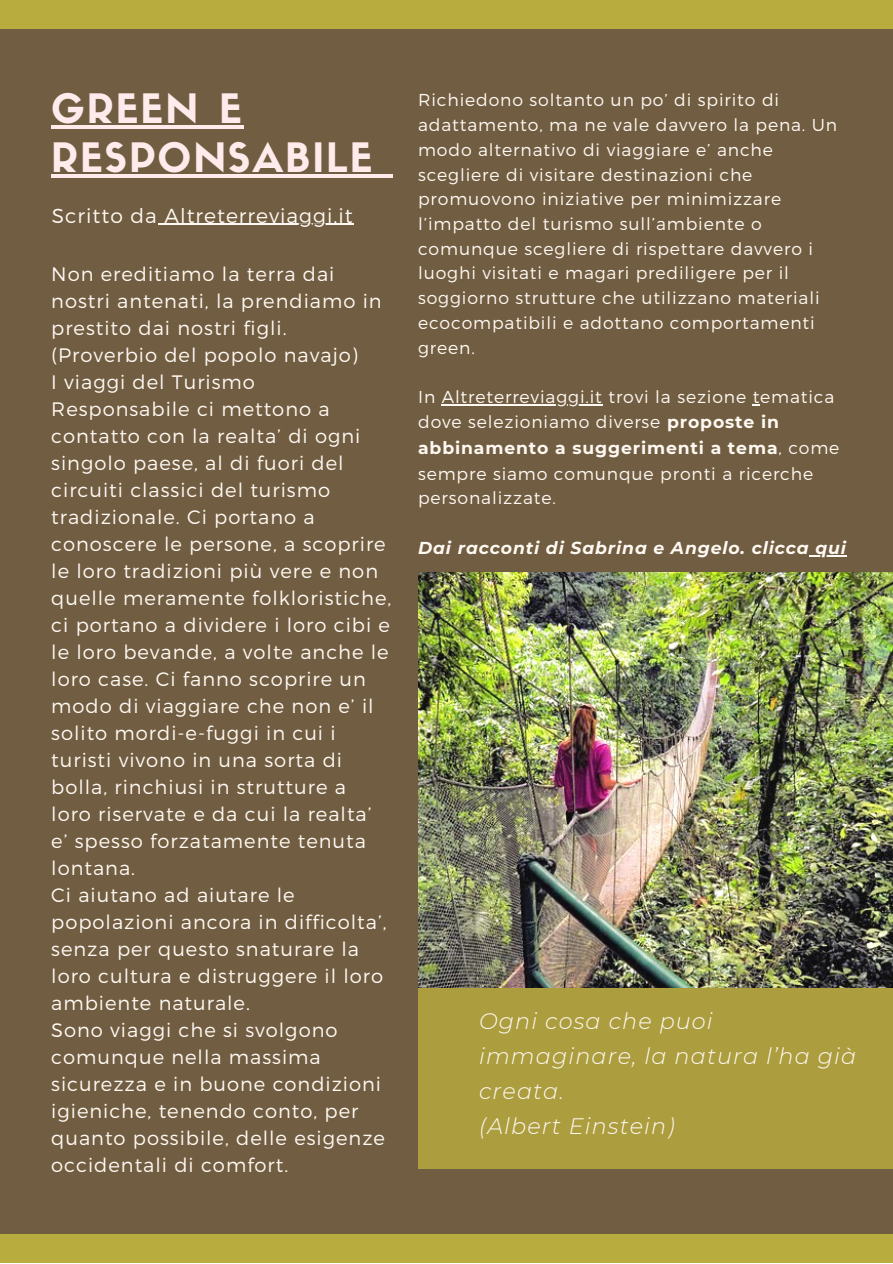
<style>
.page{position:relative;width:893px;height:1264px;background:#fff}
.page>*{position:absolute;margin:0;border:0;box-sizing:border-box;transform-origin:0 0}
.t1{font:39.75px/49.5px "Sifonn Basic";letter-spacing:.05em;color:#ffebeb}
.t2{font:italic 300 22.35px/34.8px "Montserrat";letter-spacing:.05em;color:#fff9f3}
.t3{font:300 20.25px "Montserrat";letter-spacing:.05em;color:#fff9f3}
.t4{font:300 19.5px/27px "Montserrat";letter-spacing:.05em;color:#fff9f3}
.t5{font:300 17.25px/24.8px "Montserrat";letter-spacing:.05em;color:#fff9f3}
.t6{font:italic 700 17.25px "Montserrat";letter-spacing:.05em;color:#fff9f3}
.s1{font-weight:700}
</style>
<div class="page">
<div style="left:0;top:0;width:892px;height:1262px;background:#b9ac3e"></div>
<div style="left:0;top:29px;width:892px;height:1204px;background:#715d41"></div>
<div style="left:418px;top:965px;width:474px;height:203px;background:#ac9e3e"></div>
<img style="left:418px;top:572px;width:474px;height:415px">
<hr style="left:158px;top:224px;width:196px;height:1px;background:#fff9f3">
<hr style="left:51px;top:125px;width:193px;height:3px;background:#ffebeb">
<hr style="left:51px;top:175px;width:323px;height:3px;background:#ffebeb">
<hr style="left:374px;top:175px;width:19px;height:3px;background:#ffebeb">
<hr style="left:441px;top:404px;width:161px;height:1px;background:#fff9f3">
<hr style="left:809px;top:555px;width:37px;height:1px;background:#fff9f3">
<h1 class="t1" style="left:51px;top:88px;width:323px">GREEN E<br>RESPONSABILE</h1>
<p class="t3" style="left:52px;top:202px;width:302px">Scritto da Altreterreviaggi.it</p>
<p class="t4" style="left:51px;top:260px;width:341px">Non ereditiamo la terra dai nostri antenati, la prendiamo in prestito dai nostri figli. (Proverbio del popolo navajo)<br>I viaggi del Turismo<br>Responsabile ci mettono a contatto con la realta’ di ogni singolo paese, al di fuori del circuiti classici del turismo tradizionale. Ci portano a conoscere le persone, a scoprire le loro tradizioni più vere e non quelle meramente folkloristiche, ci portano a dividere i loro cibi e le loro bevande, a volte anche le loro case. Ci fanno scoprire un modo di viaggiare che non e’ il solito mordi-e-fuggi in cui i turisti vivono in una sorta di bolla, rinchiusi in strutture a<br>loro riservate e da cui la realta’ e’ spesso forzatamente tenuta lontana.<br>Ci aiutano ad aiutare le popolazioni ancora in difficolta’, senza per questo snaturare la loro cultura e distruggere il loro ambiente naturale.<br>Sono viaggi che si svolgono comunque nella massima sicurezza e in buone condizioni igieniche, tenendo conto, per quanto possibile, delle esigenze occidentali di comfort.</p>
<p class="t5" style="left:418px;top:87px;width:420px">Richiedono soltanto un po’ di spirito di adattamento, ma ne vale davvero la pena. Un modo alternativo di viaggiare e’ anche scegliere di visitare destinazioni che promuovono iniziative per minimizzare l’impatto del turismo sull’ambiente o comunque scegliere di rispettare davvero i luoghi visitati e magari prediligere per il soggiorno strutture che utilizzano materiali ecocompatibili e adottano comportamenti green.</p>
<p class="t5" style="left:418px;top:383px;width:423px;line-height:25.3px">In Altreterreviaggi.it trovi la sezione tematica dove selezioniamo diverse <span class="s1">proposte in abbinamento a suggerimenti a tema</span>, come sempre siamo comunque pronti a ricerche personalizzate.</p>
<p class="t6" style="left:418px;top:537px;width:429px">Dai racconti di Sabrina e Angelo. clicca qui</p>
<p class="t2" style="left:479px;top:1003px;width:378px">Ogni cosa che puoi immaginare, la natura l’ha già creata.<br>(Albert Einstein)</p>
</div>
